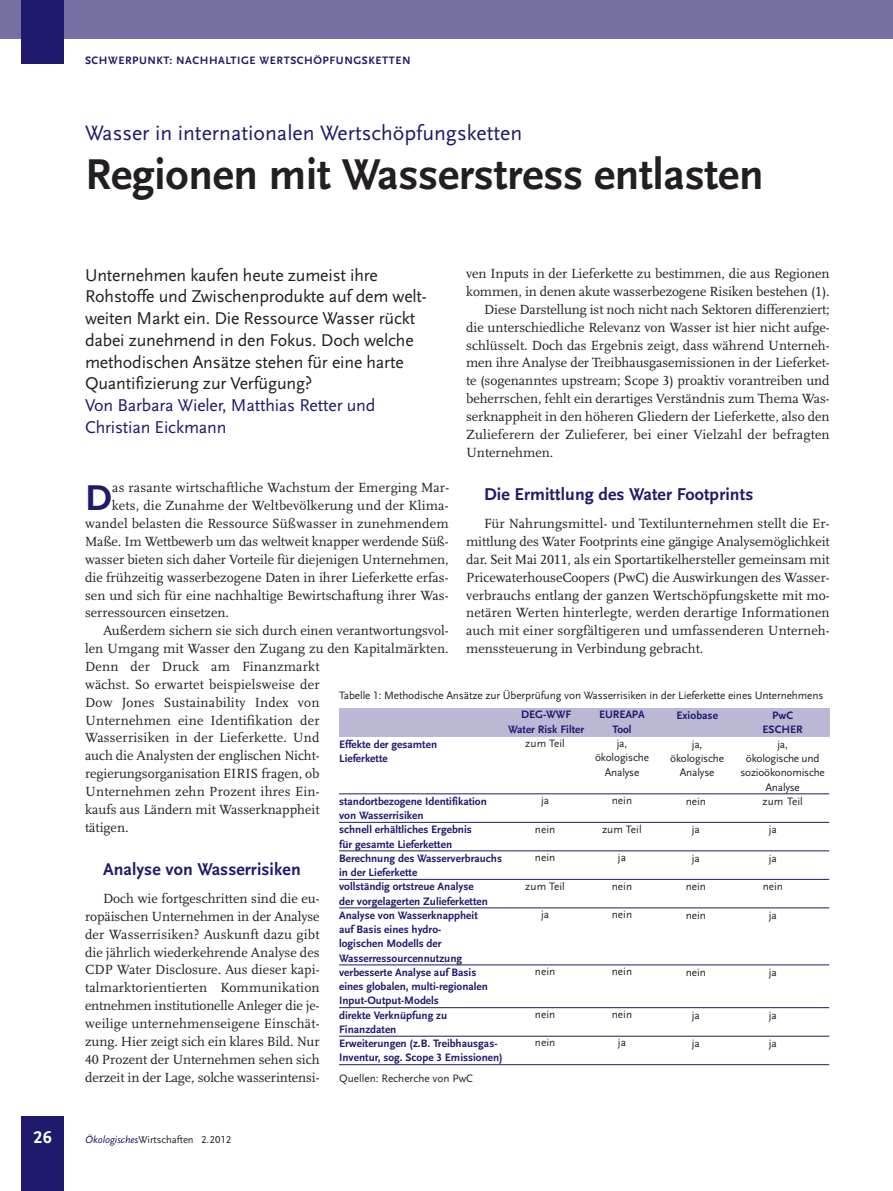
<style>
.page{position:relative;width:893px;height:1191px;background:#fff}
.page>*{position:absolute;margin:0;border:0;box-sizing:border-box;transform-origin:0 0}
.t1{font:700 45px "Scala Sans LF";letter-spacing:-.005em;color:#231f20}
.t2{font:700 37.5px "Scala Sans LF";color:#1f1a6d}
.t3{font:21.75px "Scala Sans LF";color:#1f1a6d}
.t4{font:17.85px/21.8px "Scala Sans LF";letter-spacing:-.01em;color:#231f20}
.t5{font:700 17.85px "Scala Sans LF";letter-spacing:.005em;color:#1f1a6d}
.t6{font:17.85px/21.8px "Scala Sans LF";letter-spacing:-.01em;color:#1f1a6d}
.t7{font:700 17.85px "Scala Sans LF";color:#fff}
.t8{font:13.8px/17.9px "Scala LF";color:#231f20;text-align:justify}
.t9{font:700 11.25px/14.2px "Scala Sans LF";color:#1f1a6d;text-align:center}
.t10{font:11.25px/14.2px "Scala Sans LF";letter-spacing:-.01em;color:#231f20;text-align:center}
.t11{font:700 11.25px "Scala Sans LF";letter-spacing:.05em;color:#1f1a6d}
.t12{font:10.5px "Scala Sans LF";color:#231f20}
.s1{font-style:italic;color:#1f1a6d}
</style>
<div class="page">
<div style="left:0;top:0;width:893px;height:38px;background:#756fa4"></div>
<div style="left:21px;top:1116px;width:43px;height:75px;background:#1f1a6d"></div>
<div style="left:21px;top:0;width:43px;height:64px;background:#1f1a6d"></div>
<div style="left:339px;top:708px;width:490px;height:29px;background:#bab8d4"></div>
<hr style="left:339px;top:793px;width:490px;height:1px;background:#1f1a6d">
<hr style="left:339px;top:822px;width:490px;height:1px;background:#1f1a6d">
<hr style="left:339px;top:850px;width:490px;height:1px;background:#1f1a6d">
<hr style="left:339px;top:879px;width:490px;height:1px;background:#1f1a6d">
<hr style="left:339px;top:907px;width:490px;height:1px;background:#1f1a6d">
<hr style="left:339px;top:964px;width:490px;height:1px;background:#1f1a6d">
<hr style="left:339px;top:1007px;width:490px;height:1px;background:#1f1a6d">
<hr style="left:339px;top:1036px;width:490px;height:1px;background:#1f1a6d">
<hr style="left:339px;top:1064px;width:490px;height:1px;background:#1f1a6d">
<p class="t7" style="left:33px;top:1128px;width:20px">26</p>
<p class="t11" style="left:85px;top:55px;width:327px">SCHWERPUNKT: NACHHALTIGE WERTSCHÖPFUNGSKETTEN</p>
<h3 class="t3" style="left:85px;top:122px;width:439px">Wasser in internationalen Wertschöpfungsketten</h3>
<h1 class="t1" style="left:85px;top:153px;width:680px">Regionen mit Wasserstress entlasten</h1>
<p class="t4" style="left:85px;top:264px;width:343px">Unternehmen kaufen heute zumeist ihre Rohstoffe und Zwischenprodukte auf dem welt&shy;weiten Markt ein. Die Ressource Wasser rückt dabei zunehmend in den Fokus. Doch welche methodischen Ansätze stehen für eine harte Quantifizierung zur Verfügung?</p>
<p class="t6" style="left:85px;top:395px;width:292px">Von Barbara Wieler, Matthias Retter und<br>Christian Eickmann</p>
<p class="t8" style="left:466px;top:265px;width:365px">ven Inputs in der Lieferkette zu bestimmen, die aus Regionen</p>
<p class="t8" style="left:466px;top:283px;width:365px">kommen, in denen akute wasserbezogene Risiken bestehen (1).</p>
<p class="t8" style="left:484px;top:301px;width:347px">Diese Darstellung ist noch nicht nach Sektoren differenziert;</p>
<p class="t8" style="left:466px;top:319px;width:365px">die unterschiedliche Relevanz von Wasser ist hier nicht aufge-</p>
<p class="t8" style="left:466px;top:336px;width:365px">schlüsselt. Doch das Ergebnis zeigt, dass während Unterneh-</p>
<p class="t8" style="left:466px;top:354px;width:365px">men ihre Analyse der Treibhausgasemissionen in der Lieferket-</p>
<p class="t8" style="left:466px;top:372px;width:365px">te (sogenanntes upstream; Scope 3) proaktiv vorantreiben und</p>
<p class="t8" style="left:466px;top:390px;width:365px">beherrschen, fehlt ein derartiges Verständnis zum Thema Was-</p>
<p class="t8" style="left:466px;top:408px;width:365px">serknappheit in den höheren Gliedern der Lieferkette, also den</p>
<p class="t8" style="left:466px;top:426px;width:365px">Zulieferern der Zulieferer, bei einer Vielzahl der befragten</p>
<p class="t8" style="left:466px;top:443px;width:89px">Unternehmen.</p>
<p class="t5" style="left:484px;top:486px;width:271px">Die Ermittlung des Water Footprints</p>
<p class="t8" style="left:466px;top:515px;width:365px;text-indent:18px">Für Nahrungsmittel- und Textilunternehmen stellt die Er&shy;mittlung des Water Footprints eine gängige Analysemöglichkeit dar. Seit Mai 2011, als ein Sportartikelhersteller gemeinsam mit PricewaterhouseCoopers (PwC) die Auswirkungen des Wasser&shy;verbrauchs entlang der ganzen Wertschöpfungskette mit mo&shy;netären Werten hinterlegte, werden derartige Informationen auch mit einer sorgfältigeren und umfassenderen Unterneh&shy;menssteuerung in Verbindung gebracht.</p>
<h2 class="t2" style="left:85px;top:480px;width:28px">D</h2>
<p class="t8" style="left:112px;top:479px;width:338px">as rasante wirtschaftliche Wachstum der Emerging Mar-</p>
<p class="t8" style="left:112px;top:497px;width:338px">kets, die Zunahme der Weltbevölkerung und der Klima-</p>
<p class="t8" style="left:85px;top:515px;width:365px">wandel belasten die Ressource Süßwasser in zunehmendem</p>
<p class="t8" style="left:85px;top:533px;width:365px">Maße. Im Wettbewerb um das weltweit knapper werdende Süß-</p>
<p class="t8" style="left:85px;top:551px;width:365px">wasser bieten sich daher Vorteile für diejenigen Unternehmen,</p>
<p class="t8" style="left:85px;top:568px;width:365px">die frühzeitig wasserbezogene Daten in ihrer Lieferkette erfas-</p>
<p class="t8" style="left:85px;top:586px;width:365px">sen und sich für eine nachhaltige Bewirtschaftung ihrer Was-</p>
<p class="t8" style="left:85px;top:604px;width:145px">serressourcen einsetzen.</p>
<p class="t8" style="left:103px;top:622px;width:347px">Außerdem sichern sie sich durch einen verantwortungsvol-</p>
<p class="t8" style="left:85px;top:640px;width:365px">len Umgang mit Wasser den Zugang zu den Kapitalmärkten.</p>
<p class="t8" style="left:85px;top:658px;width:236px">Denn der Druck am Finanzmarkt</p>
<p class="t8" style="left:85px;top:676px;width:236px">wächst. So erwartet beispielsweise der</p>
<p class="t8" style="left:85px;top:693px;width:236px">Dow Jones Sustainability Index von</p>
<p class="t8" style="left:85px;top:711px;width:236px">Unternehmen eine Identifikation der</p>
<p class="t8" style="left:85px;top:729px;width:236px">Wasserrisiken in der Lieferkette. Und</p>
<p class="t8" style="left:85px;top:747px;width:236px">auch die Analysten der englischen Nicht-</p>
<p class="t8" style="left:85px;top:765px;width:236px">regierungsorganisation EIRIS fragen, ob</p>
<p class="t8" style="left:85px;top:783px;width:236px">Unternehmen zehn Prozent ihres Ein-</p>
<p class="t8" style="left:85px;top:800px;width:236px">kaufs aus Ländern mit Wasserknappheit</p>
<p class="t8" style="left:85px;top:818px;width:45px">tätigen.</p>
<p class="t5" style="left:103px;top:860px;width:199px">Analyse von Wasserrisiken</p>
<p class="t8" style="left:85px;top:890px;width:236px;text-indent:18px">Doch wie fortgeschritten sind die eu&shy;ropäischen Unternehmen in der Analyse der Wasserrisiken? Auskunft dazu gibt die jährlich wiederkehrende Analyse des CDP Water Disclosure. Aus dieser kapi&shy;talmarktorientierten Kommunikation entnehmen institutionelle Anleger die je&shy;weilige unternehmenseigene Einschät&shy;zung. Hier zeigt sich ein klares Bild. Nur 40 Prozent der Unternehmen sehen sich derzeit in der Lage, solche wasserintensi-</p>
<p class="t10" style="left:339px;top:688px;width:486px">Tabelle 1: Methodische Ansätze zur Überprüfung von Wasserrisiken in der Lieferkette eines Unternehmens</p>
<p class="t9" style="left:508px;top:708px;width:77px">DEG-WWF<br>Water Risk Filter</p>
<p class="t10" style="left:525px;top:736px;width:41px">zum Teil</p>
<p class="t9" style="left:676px;top:709px;width:43px">Exiobase</p>
<p class="t10" style="left:670px;top:737px;width:55px">ja, ökologische<br>Analyse</p>
<p class="t10" style="left:686px;top:794px;width:22px">nein</p>
<p class="t10" style="left:692px;top:823px;width:10px">ja</p>
<p class="t10" style="left:692px;top:851px;width:10px">ja</p>
<p class="t10" style="left:686px;top:880px;width:22px">nein</p>
<p class="t10" style="left:686px;top:908px;width:22px">nein</p>
<p class="t9" style="left:599px;top:708px;width:47px">EUREAPA<br>Tool</p>
<p class="t10" style="left:595px;top:736px;width:55px">ja, ökologische<br>Analyse</p>
<p class="t10" style="left:612px;top:793px;width:22px">nein</p>
<p class="t10" style="left:602px;top:822px;width:41px">zum Teil</p>
<p class="t10" style="left:618px;top:850px;width:10px">ja</p>
<p class="t10" style="left:612px;top:879px;width:22px">nein</p>
<p class="t10" style="left:612px;top:907px;width:22px">nein</p>
<p class="t9" style="left:763px;top:709px;width:42px">PwC<br>ESCHER</p>
<p class="t10" style="left:740px;top:737px;width:86px">ja,<br>ökologische und sozioökonomische<br>Analyse<br>zum Teil</p>
<p class="t10" style="left:769px;top:823px;width:10px">ja</p>
<p class="t10" style="left:769px;top:851px;width:10px">ja</p>
<p class="t10" style="left:763px;top:880px;width:22px">nein</p>
<p class="t10" style="left:769px;top:908px;width:10px">ja</p>
<p class="t9" style="left:339px;top:737px;width:100px;text-align:left">Effekte der gesamten<br>Lieferkette</p>
<p class="t9" style="left:339px;top:794px;width:165px;text-align:left">standortbezogene Identifikation von Wasserrisiken<br>schnell erhältliches Ergebnis<br>für gesamte Lieferketten<br>Berechnung des Wasserverbrauchs in der Lieferkette<br>vollständig ortstreue Analyse<br>der vorgelagerten Zulieferketten<br>Analyse von Wasserknappheit<br>auf Basis eines hydro-<br>logischen Modells der<br>Wasserressourcennutzung verbesserte Analyse auf Basis eines globalen, multi-regionalen<br>Input-Output-Models<br>direkte Verknüpfung zu<br>Finanzdaten<br>Erweiterungen (z.B. Treibhausgas-<br>Inventur, sog. Scope 3 Emissionen)</p>
<p class="t10" style="left:541px;top:793px;width:10px">ja</p>
<p class="t10" style="left:535px;top:822px;width:22px">nein</p>
<p class="t10" style="left:535px;top:850px;width:22px">nein</p>
<p class="t10" style="left:525px;top:879px;width:41px">zum Teil</p>
<p class="t10" style="left:541px;top:907px;width:10px">ja</p>
<p class="t10" style="left:612px;top:964px;width:22px">nein</p>
<p class="t10" style="left:612px;top:1007px;width:22px">nein</p>
<p class="t10" style="left:618px;top:1036px;width:10px">ja</p>
<p class="t10" style="left:535px;top:964px;width:22px">nein</p>
<p class="t10" style="left:535px;top:1007px;width:22px">nein</p>
<p class="t10" style="left:535px;top:1036px;width:22px">nein</p>
<p class="t10" style="left:769px;top:965px;width:10px">ja</p>
<p class="t10" style="left:769px;top:1008px;width:10px">ja</p>
<p class="t10" style="left:769px;top:1036px;width:10px">ja</p>
<p class="t10" style="left:686px;top:965px;width:22px">nein</p>
<p class="t10" style="left:692px;top:1008px;width:10px">ja</p>
<p class="t10" style="left:692px;top:1036px;width:10px">ja</p>
<p class="t10" style="left:339px;top:1071px;width:135px">Quellen: Recherche von PwC</p>
<p class="t12" style="left:85px;top:1134px;width:148px"><span class="s1">Ökologisches</span>Wirtschaften 2.2012</p>
</div>
